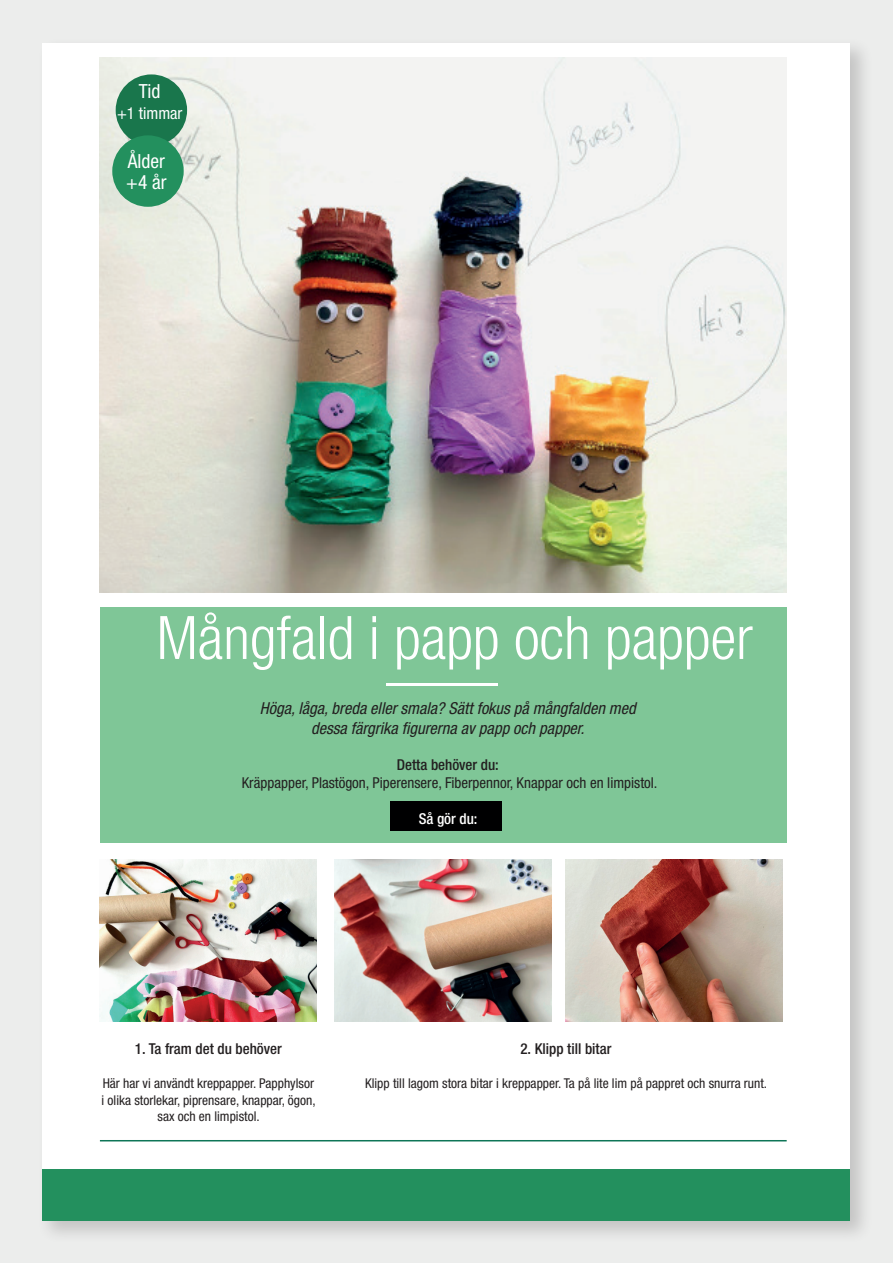
<style>
.page{position:relative;width:893px;height:1263px;background:#ecedec}
.page>*{position:absolute;margin:0;border:0;box-sizing:border-box;transform-origin:0 0}
.t1{font:300 condensed 60px "Helvetica Neue LT Std";color:#fff}
.t2{font:condensed 19.5px/21px "Helvetica Neue LT Std";color:#fff}
.t3{font:italic condensed 16.5px/19.8px "Helvetica Neue LT Std";color:#231f20;text-align:center}
.t4{font:condensed 16.5px "Helvetica Neue LT Std";color:#fff}
.t5{font:condensed 15px "Helvetica Neue LT Std";color:#231f20}
.t6{font:500 condensed 15px "Helvetica Neue LT Std";color:#231f20}
.t7{font:500 condensed 15px "Helvetica Neue LT Std";color:#fff}
.t8{font:condensed 13.5px/16.2px "Helvetica Neue LT Std";color:#231f20;text-align:center}
</style>
<div class="page">
<div style="left:37px;top:37px;width:837px;height:1207px;background:#231f20;opacity:.2"></div>
<div style="left:43px;top:43px;width:807px;height:1177px;background:#fff"></div>
<img style="left:100px;top:57px;width:687px;height:535px">
<img style="left:100px;top:859px;width:217px;height:163px">
<div style="left:100px;top:607px;width:687px;height:235px;background:#7fc697"></div>
<hr style="left:386px;top:683px;width:112px;height:2px;background:#fff">
<div style="left:390px;top:801px;width:112px;height:30px;background:#000001"></div>
<div style="left:43px;top:1169px;width:807px;height:51px;background:#23905e"></div>
<hr style="left:100px;top:1140px;width:687px;height:1px;background:#0e7557">
<div style="left:116px;top:74px;width:71px;height:72px;background:#19764c;border-radius:50%"></div>
<div style="left:112px;top:135px;width:72px;height:72px;background:#23905e;border-radius:50%"></div>
<img style="left:335px;top:859px;width:217px;height:163px">
<img style="left:566px;top:859px;width:217px;height:163px">
<h2 class="t2" style="left:139px;top:81px;width:23px">Tid</h2>
<p class="t4" style="left:117px;top:104px;width:67px">+1 timmar</p>
<h2 class="t2" style="left:126px;top:150px;width:42px">Ålder +4 år</h2>
<h1 class="t1" style="left:157px;top:603px;width:598px">Mångfald i papp och papper</h1>
<p class="t3" style="left:260px;top:698px;width:377px">Höga, låga, breda eller smala? Sätt fokus på mångfalden med dessa färgrika figurerna av papp och papper.</p>
<p class="t6" style="left:397px;top:755px;width:104px">Detta behöver du:</p>
<p class="t5" style="left:242px;top:773px;width:417px">Kräppapper, Plastögon, Piperensere, Fiberpennor, Knappar och en limpistol.</p>
<p class="t7" style="left:419px;top:809px;width:60px">Så gör du:</p>
<p class="t6" style="left:135px;top:1040px;width:148px">1. Ta fram det du behöver</p>
<p class="t8" style="left:102px;top:1075px;width:215px">Här har vi användt kreppapper. Papphylsor i olika storlekar, piprensare, knappar, ögon, sax och en limpistol.</p>
<p class="t6" style="left:520px;top:1040px;width:93px">2. Klipp till bitar</p>
<p class="t8" style="left:365px;top:1075px;width:404px">Klipp till lagom stora bitar i kreppapper. Ta på lite lim på pappret och snurra runt.</p>
</div>
